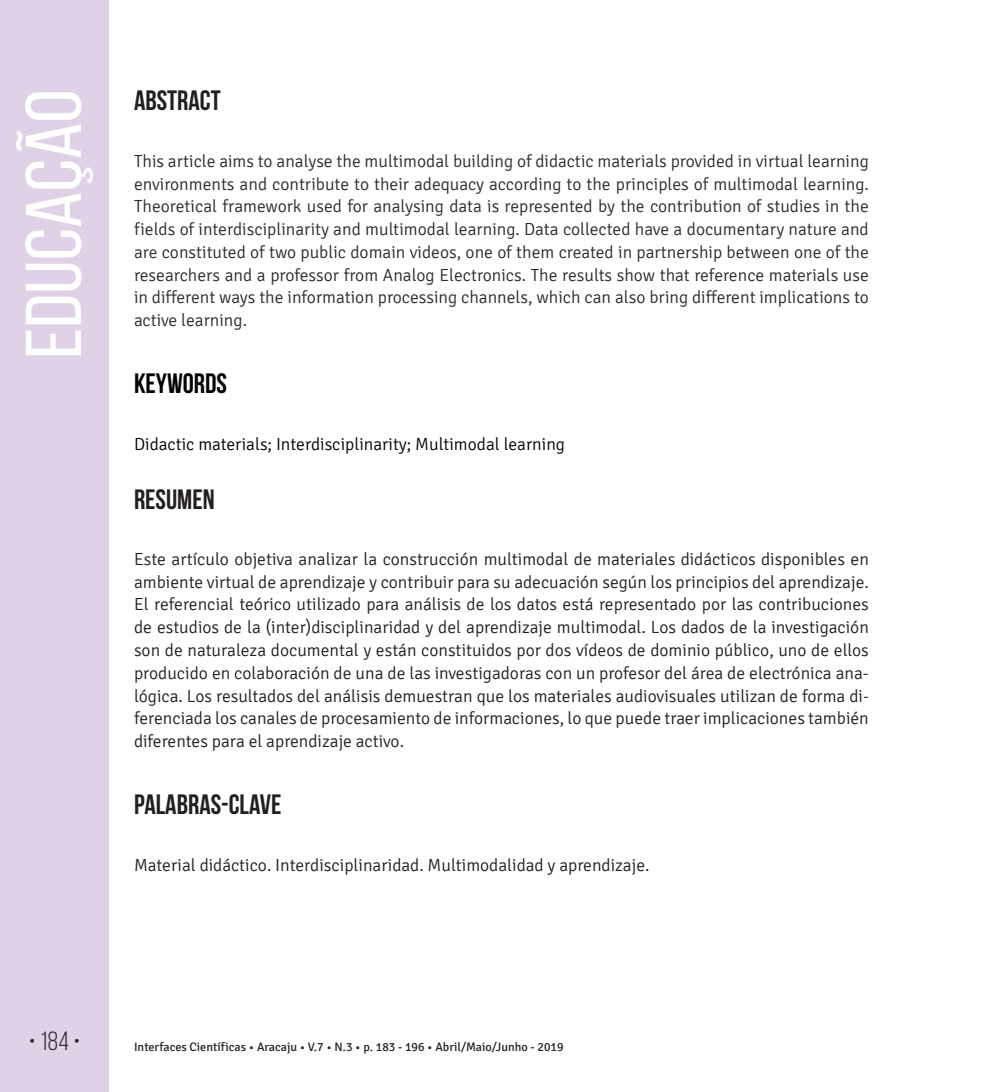
<style>
.page{position:relative;width:993px;height:1092px;background:#fff}
.page>*{position:absolute;margin:0;border:0;box-sizing:border-box;transform-origin:0 0}
.t1{font:78.75px "Bebas Neue";color:#fff;scale:1.09 1}
.t2{font:700 28px "Bebas Neue";color:#231f20}
.t3{font:700 28px "Bebas Neue";color:#040503}
.t4{font:26.25px "Bebas Neue";color:#231f20}
.t5{font:300 17.5px/22.8px "Signika";color:#231f20;text-align:justify}
.t6{font:300 17.5px/22.8px "Signika";color:#2a2b2b;text-align:justify}
.t7{font:300 17.5px "Signika";color:#040503}
.t8{font:12.25px "Signika";color:#231f20}
</style>
<div class="page">
<div style="left:0;top:0;width:109px;height:1091px;background:#e0d2e6"></div>
<h1 class="t1" style="left:11px;top:358px;width:248px;rotate:-90deg">EDUCAÇÃO</h1>
<h2 class="t2" style="left:134px;top:85px;width:88px">ABSTRACT</h2>
<p class="t6" style="left:134px;top:150px;width:736px">This article aims to analyse the multimodal building of didactic materials provided in virtual learning environments and contribute to their adequacy according to the principles of multimodal learning.<br>Theoretical framework used for analysing data is represented by the contribution of studies in the fields of interdisciplinarity and multimodal learning. Data collected have a documentary nature and are constituted of two public domain videos, one of them created in partnership between one of the researchers and a professor from Analog Electronics. The results show that reference materials use in different ways the information processing channels, which can also bring different implications to active learning.</p>
<h2 class="t3" style="left:134px;top:368px;width:94px">KEYWORDS</h2>
<p class="t7" style="left:134px;top:434px;width:432px">Didactic materials; Interdisciplinarity; Multimodal learning</p>
<h2 class="t2" style="left:134px;top:483px;width:82px">RESUMEN</h2>
<p class="t5" style="left:134px;top:548px;width:736px">Este artículo objetiva analizar la construcción multimodal de materiales didácticos disponibles en ambiente virtual de aprendizaje y contribuir para su adecuación según los principios del aprendizaje.<br>El referencial teórico utilizado para análisis de los datos está representado por las contribuciones de estudios de la (inter)disciplinaridad y del aprendizaje multimodal. Los dados de la investigación son de naturaleza documental y están constituidos por dos vídeos de dominio público, uno de ellos producido en colaboración de una de las investigadoras con un profesor del área de electrónica ana&shy;lógica. Los resultados del análisis demuestran que los materiales audiovisuales utilizan de forma di&shy;ferenciada los canales de procesamiento de informaciones, lo que puede traer implicaciones también diferentes para el aprendizaje activo.</p>
<h2 class="t2" style="left:134px;top:789px;width:149px">PALABRAS-CLAVE</h2>
<p class="t5" style="left:134px;top:853px;width:517px">Material didáctico. Interdisciplinaridad. Multimodalidad y aprendizaje.</p>
<h3 class="t4" style="left:29px;top:1026px;width:53px">• 184 •</h3>
<p class="t8" style="left:134px;top:1040px;width:431px">Interfaces Científicas • Aracaju • V.7 • N.3 • p. 183 - 196 • Abril/Maio/Junho - 2019</p>
</div>
